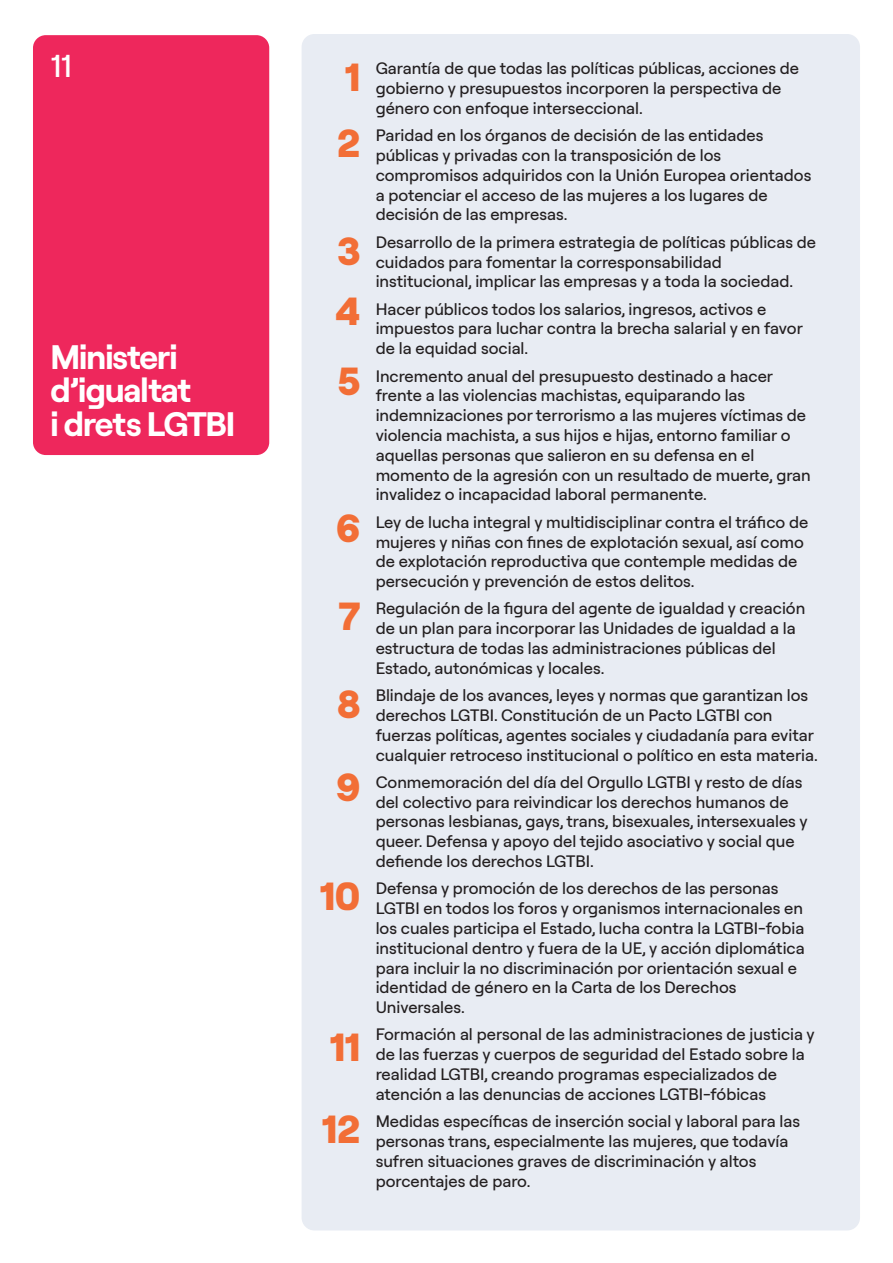
<style>
.page{position:relative;width:893px;height:1263px;background:#fff}
.page>*{position:absolute;margin:0;border:0;box-sizing:border-box;transform-origin:0 0}
.t1{font:800 39px/65.6px "Roobert";color:#f26e36}
.t2{font:700 34.05px/33.6px "Roobert";letter-spacing:-.03em;color:#fff}
.t3{font:500 31.5px "Roobert";color:#fff}
.t4{font:500 16.5px/19.8px "Roobert";color:#231f20}
</style>
<div class="page">
<div style="left:33px;top:35px;width:236px;height:420px;background:#ee275c;border-radius:13px"></div>
<div style="left:302px;top:34px;width:558px;height:1196px;background:#e8ecf3;border-radius:13px"></div>
<h3 class="t3" style="left:51px;top:44px;width:22px">11</h3>
<h2 class="t2" style="left:51px;top:337px;width:186px">Ministeri d’igualtat<br>i drets LGTBI</h2>
<h1 class="t1" style="left:337px;top:42px;width:25px">1<br>2</h1>
<h1 class="t1" style="left:335px;top:219px;width:26px;line-height:59.4px">3<br>4</h1>
<h1 class="t1" style="left:338px;top:346px;width:24px">5</h1>
<h1 class="t1" style="left:336px;top:492px;width:26px">6</h1>
<h1 class="t1" style="left:339px;top:580px;width:23px">7</h1>
<h1 class="t1" style="left:336px;top:660px;width:26px;line-height:83.2px">8<br>9</h1>
<h1 class="t1" style="left:320px;top:861px;width:42px">10</h1>
<h1 class="t1" style="left:322px;top:1003px;width:40px;line-height:82.3px">11<br>12</h1>
<p class="t4" style="left:376px;top:58px;width:425px">Garantía de que todas las políticas públicas, acciones de gobierno y presupuestos incorporen la perspectiva de género con enfoque interseccional.</p>
<p class="t4" style="left:376px;top:125px;width:437px">Paridad en los órganos de decisión de las entidades públicas y privadas con la transposición de los compromisos adquiridos con la Unión Europea orientados a potenciar el acceso de las mujeres a los lugares de decisión de las empresas.</p>
<p class="t4" style="left:376px;top:231px;width:442px">Desarrollo de la primera estrategia de políticas públicas de cuidados para fomentar la corresponsabilidad institucional, implicar las empresas y a toda la sociedad.</p>
<p class="t4" style="left:376px;top:298px;width:429px">Hacer públicos todos los salarios, ingresos, activos e impuestos para luchar contra la brecha salarial y en favor de la equidad social.</p>
<p class="t4" style="left:376px;top:365px;width:437px">Incremento anual del presupuesto destinado a hacer frente a las violencias machistas, equiparando las indemnizaciones por terrorismo a las mujeres víctimas de violencia machista, a sus hijos e hijas, entorno familiar o aquellas personas que salieron en su defensa en el momento de la agresión con un resultado de muerte, gran invalidez o incapacidad laboral permanente.</p>
<p class="t4" style="left:376px;top:511px;width:434px">Ley de lucha integral y multidisciplinar contra el tráfico de mujeres y niñas con fines de explotación sexual, así como de explotación reproductiva que contemple medidas de persecución y prevención de estos delitos.</p>
<p class="t4" style="left:376px;top:598px;width:431px">Regulación de la figura del agente de igualdad y creación de un plan para incorporar las Unidades de igualdad a la estructura de todas las administraciones públicas del Estado, autonómicas y locales.</p>
<p class="t4" style="left:376px;top:684px;width:444px">Blindaje de los avances, leyes y normas que garantizan los derechos LGTBI. Constitución de un Pacto LGTBI con fuerzas políticas, agentes sociales y ciudadanía para evitar cualquier retroceso institucional o político en esta materia.</p>
<p class="t4" style="left:376px;top:771px;width:433px">Conmemoración del día del Orgullo LGTBI y resto de días del colectivo para reivindicar los derechos humanos de personas lesbianas, gays, trans, bisexuales, intersexuales y queer. Defensa y apoyo del tejido asociativo y social que defiende los derechos LGTBI.</p>
<p class="t4" style="left:376px;top:878px;width:430px">Defensa y promoción de los derechos de las personas LGTBI en todos los foros y organismos internacionales en los cuales participa el Estado, lucha contra la LGTBI-fobia institucional dentro y fuera de la UE, y acción diplomática para incluir la no discriminación por orientación sexual e identidad de género en la Carta de los Derechos Universales.</p>
<p class="t4" style="left:376px;top:1024px;width:441px">Formación al personal de las administraciones de justicia y de las fuerzas y cuerpos de seguridad del Estado sobre la realidad LGTBI, creando programas especializados de atención a las denuncias de acciones LGTBI-fóbicas</p>
<p class="t4" style="left:376px;top:1110px;width:426px">Medidas específicas de inserción social y laboral para las personas trans, especialmente las mujeres, que todavía sufren situaciones graves de discriminación y altos porcentajes de paro.</p>
</div>
